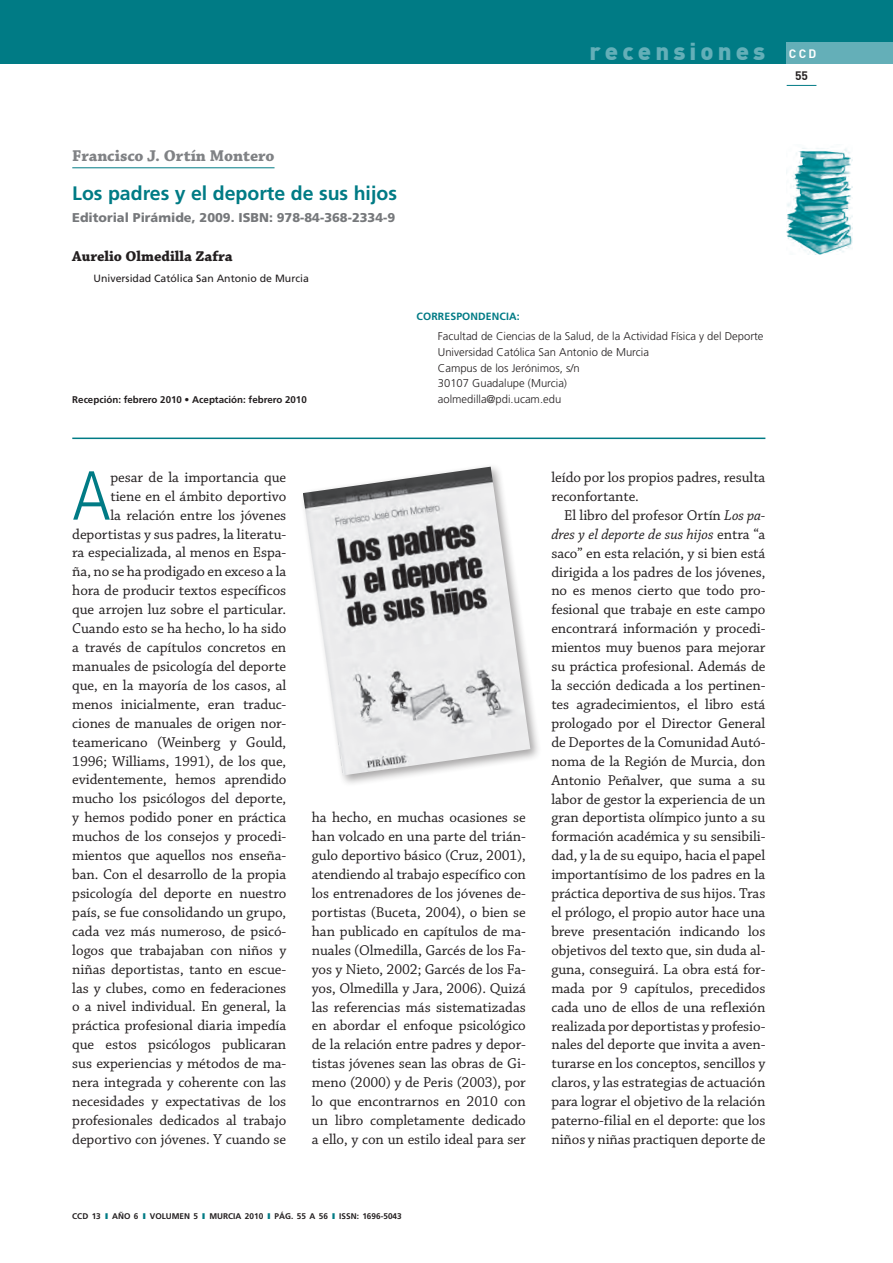
<style>
.page{position:relative;width:893px;height:1263px;background:#fff}
.page>*{position:absolute;margin:0;border:0;box-sizing:border-box;transform-origin:0 0}
.t1{font:300 condensed 69.15px "Frutiger";color:#007b85}
.t2{font:900 24px "DIN";letter-spacing:.17em;color:#64afb8}
.t3{font:700 19.5px "Frutiger";color:#007b85}
.t4{font:700 16.5px "Chaparral Pro";color:#808285}
.t5{font:15px/18.9px "Chaparral Pro";letter-spacing:-.005em;color:#231f20;text-align:justify}
.t6{font:700 15px "Chaparral Pro";color:#231f20}
.t7{font:900 12.75px "Frutiger";color:#76787b}
.t8{font:12px "DIN Bold";color:#231f20}
.t9{font:300 11.25px/15.8px "Frutiger";color:#231f20}
.t10{font:10.5px "Frutiger";color:#231f20}
.t11{font:700 10.5px "Frutiger";letter-spacing:.01em;color:#007b85}
.t12{font:700 9.75px "Frutiger";color:#231f20}
.t13{font:700 8.25px "Frutiger";color:#231f20}
.s1{font-family:"DIN Bold";font-weight:400;font-size:12px;color:#fff}
.s2{font-style:italic}
.s3{font-weight:900;color:#007b85}
</style>
<div class="page">
<img style="left:787px;top:148px;width:65px;height:106px">
<hr style="left:72px;top:167px;width:203px;height:1px;background:#007b85">
<hr style="left:72px;top:438px;width:693px;height:1px;background:#007b85">
<div style="left:0;top:0;width:893px;height:64px;background:#007b85"></div>
<div style="left:787px;top:43px;width:106px;height:21px;background:#64afb8"></div>
<svg style="left:787px;top:85px;width:29px;height:1px"></svg>
<img style="left:303px;top:467px;width:227px;height:308px">
<h2 class="t2" style="left:589px;top:35px;width:228px">recensiones <span class="s1">CCD</span></h2>
<p class="t8" style="left:795px;top:68px;width:15px">55</p>
<p class="t4" style="left:72px;top:146px;width:204px">Francisco J. Ortín Montero</p>
<h3 class="t3" style="left:72px;top:181px;width:326px">Los padres y el deporte de sus hijos</h3>
<p class="t7" style="left:72px;top:210px;width:324px">Editorial Pirámide, 2009. ISBN: 978-84-368-2334-9</p>
<p class="t6" style="left:72px;top:247px;width:162px">Aurelio Olmedilla Zafra</p>
<p class="t10" style="left:94px;top:272px;width:217px">Universidad Católica San Antonio de Murcia</p>
<p class="t11" style="left:417px;top:310px;width:105px">CORRESPONDENCIA:</p>
<p class="t9" style="left:438px;top:328px;width:327px">Facultad de Ciencias de la Salud, de la Actividad Física y del Deporte Universidad Católica San Antonio de Murcia<br>Campus de los Jerónimos, s/n<br>30107 Guadalupe (Murcia)</p>
<p class="t12" style="left:72px;top:394px;width:236px">Recepción: febrero 2010 • Aceptación: febrero 2010</p>
<p class="t9" style="left:438px;top:391px;width:125px">aolmedilla@pdi.ucam.edu</p>
<p class="t5" style="left:72px;top:468px;width:216px;text-align:right">pesar de la importancia que<br>tiene en el ámbito deportivo<br>la relación entre los jóvenes deportistas y sus padres, la literatu&shy;ra especializada, al menos en Espa&shy;ña, no se ha prodigado en exceso a la hora de producir textos específicos que arrojen luz sobre el particular.<br>Cuando esto se ha hecho, lo ha sido a través de capítulos concretos en manuales de psicología del deporte que, en la mayoría de los casos, al menos inicialmente, eran traduc&shy;ciones de manuales de origen nor&shy;teamericano (Weinberg y Gould, 1996; Williams, 1991), de los que, evidentemente, hemos aprendido mucho los psicólogos del deporte, y hemos podido poner en práctica muchos de los consejos y procedi&shy;mientos que aquellos nos enseña&shy;ban. Con el desarrollo de la propia psicología del deporte en nuestro país, se fue consolidando un grupo, cada vez más numeroso, de psicó&shy;logos que trabajaban con niños y niñas deportistas, tanto en escue&shy;las y clubes, como en federaciones o a nivel individual. En general, la práctica profesional diaria impedía que estos psicólogos publicaran sus experiencias y métodos de ma&shy;nera integrada y coherente con las necesidades y expectativas de los profesionales dedicados al trabajo deportivo con jóvenes. Y cuando se</p>
<h1 class="t1" style="left:72px;top:456px;width:40px">A</h1>
<p class="t5" style="left:312px;top:809px;width:216px">ha hecho, en muchas ocasiones se han volcado en una parte del trián&shy;gulo deportivo básico (Cruz, 2001), atendiendo al trabajo específico con los entrenadores de los jóvenes de&shy;portistas (Buceta, 2004), o bien se han publicado en capítulos de ma&shy;nuales (Olmedilla, Garcés de los Fa&shy;yos y Nieto, 2002; Garcés de los Fa&shy;yos, Olmedilla y Jara, 2006). Quizá las referencias más sistematizadas en abordar el enfoque psicológico de la relación entre padres y depor&shy;tistas jóvenes sean las obras de Gi&shy;meno (2000) y de Peris (2003), por lo que encontrarnos en 2010 con un libro completamente dedicado a ello, y con un estilo ideal para ser</p>
<p class="t5" style="left:551px;top:468px;width:216px">leído por los propios padres, resulta reconfortante.</p>
<p class="t5" style="left:551px;top:506px;width:216px;text-indent:13px">El libro del profesor Ortín <span class="s2">Los pa&shy;dres y el deporte de sus hijos</span> entra “a saco” en esta relación, y si bien está dirigida a los padres de los jóvenes, no es menos cierto que todo pro&shy;fesional que trabaje en este campo encontrará información y procedi&shy;mientos muy buenos para mejorar su práctica profesional. Además de la sección dedicada a los pertinen&shy;tes agradecimientos, el libro está prologado por el Director General de Deportes de la Comunidad Autó&shy;noma de la Región de Murcia, don Antonio Peñalver, que suma a su labor de gestor la experiencia de un gran deportista olímpico junto a su formación académica y su sensibili&shy;dad, y la de su equipo, hacia el papel importantísimo de los padres en la práctica deportiva de sus hijos. Tras el prólogo, el propio autor hace una breve presentación indicando los objetivos del texto que, sin duda al&shy;guna, conseguirá. La obra está for&shy;mada por 9 capítulos, precedidos cada uno de ellos de una reflexión realizada por deportistas y profesio&shy;nales del deporte que invita a aven&shy;turarse en los conceptos, sencillos y claros, y las estrategias de actuación para lograr el objetivo de la relación paterno-filial en el deporte: que los niños y niñas practiquen deporte de</p>
<p class="t13" style="left:72px;top:1211px;width:331px">CCD 13 <span class="s3">I</span> AÑO 6 <span class="s3">I</span> VOLUMEN 5 <span class="s3">I</span> MURCIA 2010 <span class="s3">I</span> PÁG. 55 a 56 <span class="s3">I</span> ISSN: 1696-5043</p>
</div>
